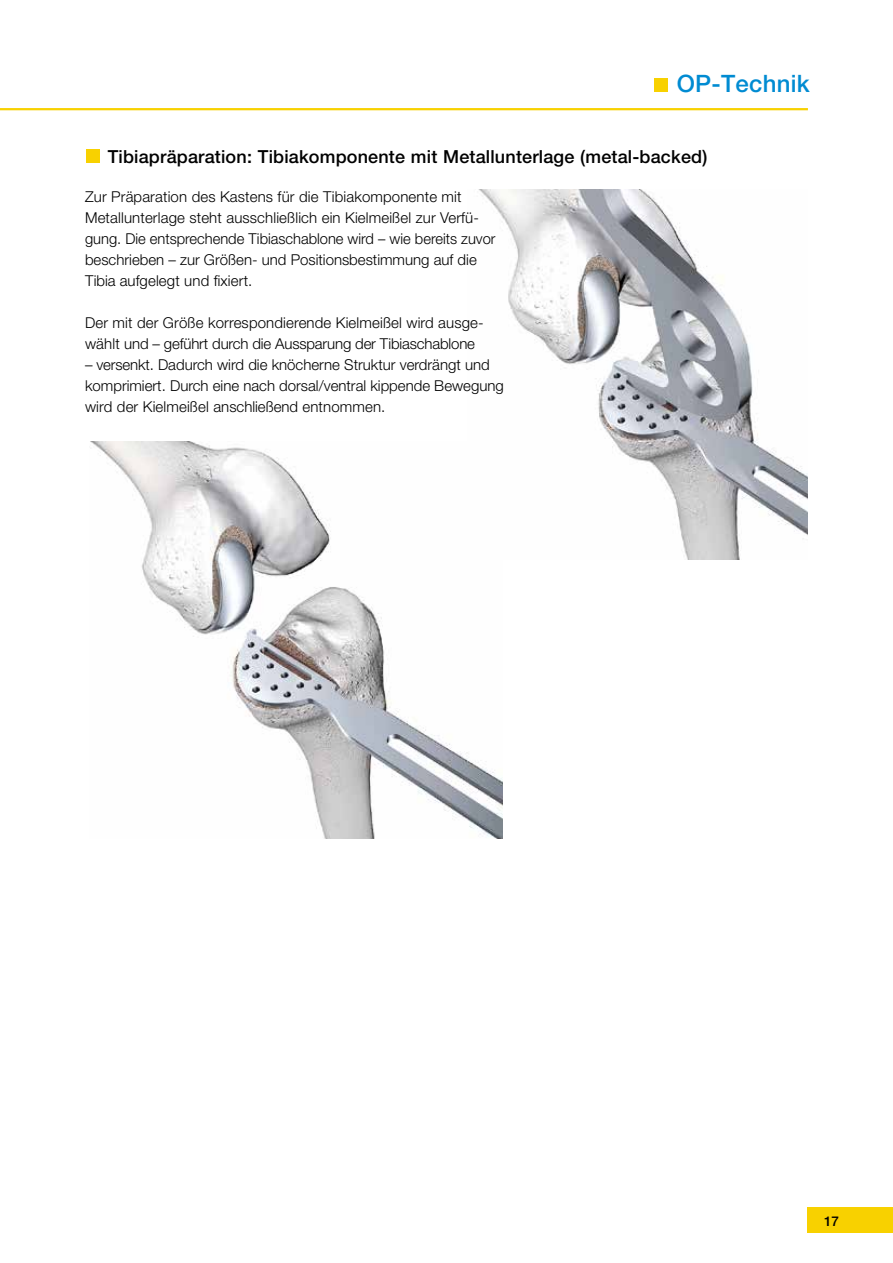
<style>
.page{position:relative;width:893px;height:1263px;background:#fff}
.page>*{position:absolute;margin:0;border:0;box-sizing:border-box;transform-origin:0 0}
.t1{font:500 24px "Helvetica Neue";letter-spacing:.01em;color:#008bd2}
.t2{font:500 18px "Helvetica Neue";letter-spacing:.01em;color:#000}
.t3{font:300 15px/21px "Helvetica Neue";color:#000}
.t4{font:500 13.5px "Helvetica Neue";color:#000}
</style>
<div class="page">
<img style="left:479px;top:190px;width:329px;height:370px">
<img style="left:90px;top:441px;width:413px;height:397px">
<div style="left:87px;top:149px;width:13px;height:14px;background:#f8d100"></div>
<hr style="left:0;top:108px;width:808px;height:2px;background:#f8d100">
<div style="left:808px;top:1208px;width:85px;height:25px;background:#f8d100"></div>
<div style="left:654px;top:79px;width:14px;height:13px;background:#f8d100"></div>
<h1 class="t1" style="left:677px;top:69px;width:134px">OP-Technik</h1>
<p class="t2" style="left:108px;top:146px;width:601px">Tibiapräparation: Tibiakomponente mit Metallunterlage (metal-backed)</p>
<p class="t3" style="left:85px;top:186px;width:412px">Zur Präparation des Kastens für die Tibiakomponente mit Metallunterlage steht ausschließlich ein Kielmeißel zur Verfü&shy;gung. Die entsprechende Tibiaschablone wird – wie bereits zuvor beschrieben – zur Größen- und Positionsbestimmung auf die Tibia aufgelegt und fixiert.</p>
<p class="t3" style="left:85px;top:312px;width:400px">Der mit der Größe korrespondierende Kielmeißel wird ausge&shy;wählt und – geführt durch die Aussparung der Tibiaschablone</p>
<p class="t3" style="left:85px;top:354px;width:420px">– versenkt. Dadurch wird die knöcherne Struktur verdrängt und komprimiert. Durch eine nach dorsal/ventral kippende Bewegung wird der Kielmeißel anschließend entnommen.</p>
<p class="t4" style="left:824px;top:1213px;width:17px">17</p>
</div>
